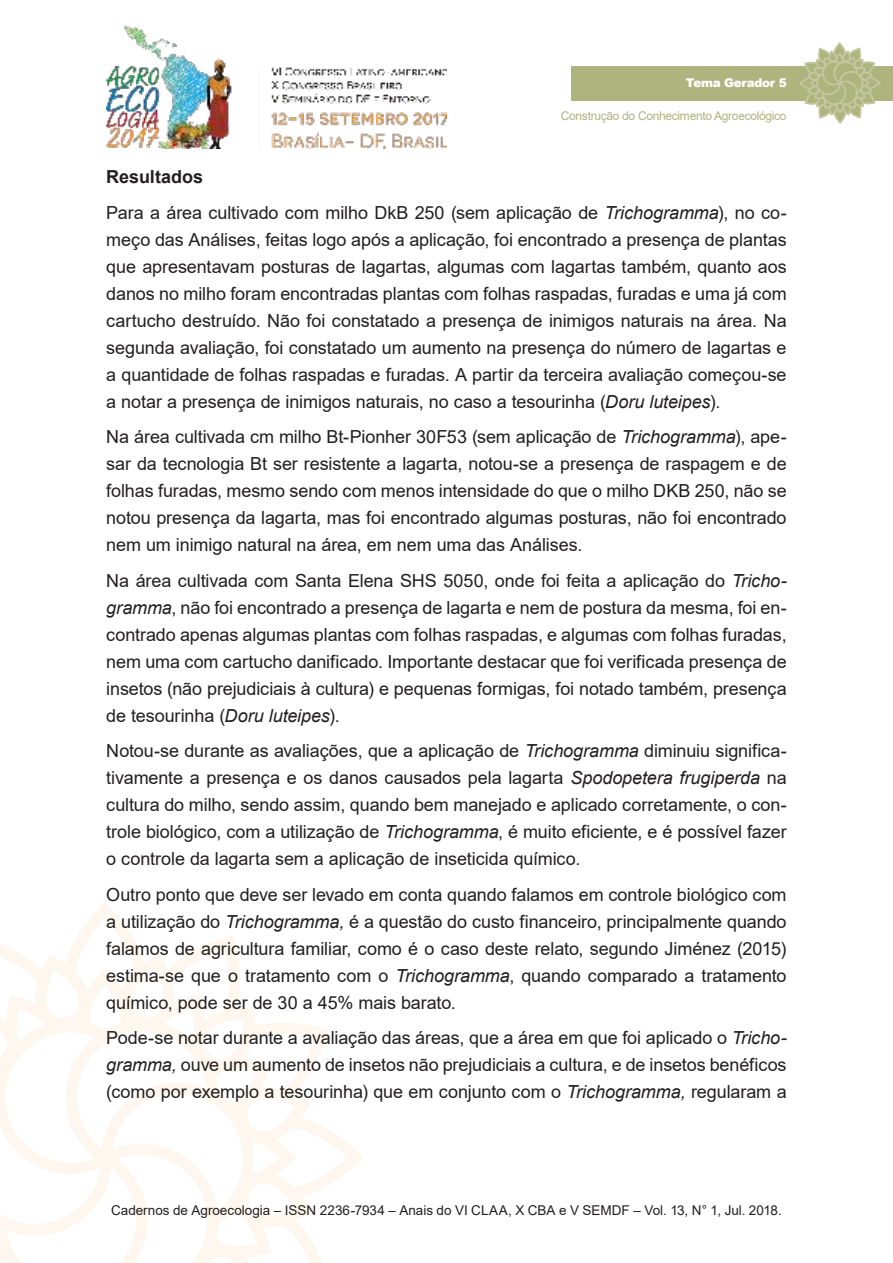
<style>
.page{position:relative;width:893px;height:1263px;background:#fff}
.page>*{position:absolute;margin:0;border:0;box-sizing:border-box;transform-origin:0 0}
.t1{font:18px/27px "Arial";letter-spacing:-.005em;color:#221f1f;text-align:justify}
.t2{font:13.5px "Arial";color:#221f1f}
.t3{font:12px "Arial";letter-spacing:-.025em;color:#aeb47e}
.t4{font:900 12px "Arial";letter-spacing:-.025em;color:#fff}
.s1{font-weight:700}
.s2{font-style:italic}
</style>
<div class="page">
<img style="left:106px;top:25px;width:340px;height:124px">
<svg style="left:0;top:910px;width:363px;height:353px"></svg>
<div style="left:571px;top:66px;width:322px;height:34px;background:#aeb47e"></div>
<svg style="left:798px;top:43px;width:83px;height:81px"></svg>
<p class="t4" style="left:686px;top:76px;width:102px">Tema Gerador 5</p>
<p class="t3" style="left:561px;top:112px;width:227px">Construção do Conhecimento Agroecológico</p>
<p class="t1" style="left:106px;top:161px;width:682px;line-height:35.5px"><span class="s1">Resultados<br></span>Para a área cultivado com milho DkB 250 (sem aplicação de <span class="s2">Trichogramma</span>), no co-</p>
<p class="t1" style="left:106px;top:228px;width:682px">meço das Análises, feitas logo após a aplicação, foi encontrado a presença de plantas que apresentavam posturas de lagartas, algumas com lagartas também, quanto aos danos no milho foram encontradas plantas com folhas raspadas, furadas e uma já com cartucho destruído. Não foi constatado a presença de inimigos naturais na área. Na segunda avaliação, foi constatado um aumento na presença do número de lagartas e a quantidade de folhas raspadas e furadas. A partir da terceira avaliação começou-se a notar a presença de inimigos naturais, no caso a tesourinha (<span class="s2">Doru luteipes</span>).</p>
<p class="t1" style="left:106px;top:425px;width:682px">Na área cultivada cm milho Bt-Pionher 30F53 (sem aplicação de <span class="s2">Trichogramma</span>), ape&shy;sar da tecnologia Bt ser resistente a lagarta, notou-se a presença de raspagem e de folhas furadas, mesmo sendo com menos intensidade do que o milho DKB 250, não se notou presença da lagarta, mas foi encontrado algumas posturas, não foi encontrado nem um inimigo natural na área, em nem uma das Análises.</p>
<p class="t1" style="left:106px;top:569px;width:682px">Na área cultivada com Santa Elena SHS 5050, onde foi feita a aplicação do <span class="s2">Tricho&shy;gramma</span>, não foi encontrado a presença de lagarta e nem de postura da mesma, foi en&shy;contrado apenas algumas plantas com folhas raspadas, e algumas com folhas furadas, nem uma com cartucho danificado. Importante destacar que foi verificada presença de insetos (não prejudiciais à cultura) e pequenas formigas, foi notado também, presença de tesourinha (<span class="s2">Doru luteipes</span>).</p>
<p class="t1" style="left:106px;top:739px;width:682px">Notou-se durante as avaliações, que a aplicação de <span class="s2">Trichogramma</span> diminuiu significa&shy;tivamente a presença e os danos causados pela lagarta <span class="s2">Spodopetera frugiperda</span> na cultura do milho, sendo assim, quando bem manejado e aplicado corretamente, o con&shy;trole biológico, com a utilização de <span class="s2">Trichogramma</span>, é muito eficiente, e é possível fazer o controle da lagarta sem a aplicação de inseticida químico.</p>
<p class="t1" style="left:106px;top:883px;width:682px">Outro ponto que deve ser levado em conta quando falamos em controle biológico com a utilização do <span class="s2">Trichogramma,</span> é a questão do custo financeiro, principalmente quando falamos de agricultura familiar, como é o caso deste relato, segundo Jiménez (2015) estima-se que o tratamento com o <span class="s2">Trichogramma</span>, quando comparado a tratamento químico, pode ser de 30 a 45% mais barato.</p>
<p class="t1" style="left:106px;top:1026px;width:682px">Pode-se notar durante a avaliação das áreas, que a área em que foi aplicado o <span class="s2">Tricho&shy;gramma,</span> ouve um aumento de insetos não prejudiciais a cultura, e de insetos benéficos (como por exemplo a tesourinha) que em conjunto com o <span class="s2">Trichogramma,</span> regularam a</p>
<p class="t2" style="left:111px;top:1205px;width:672px">Cadernos de Agroecologia – ISSN 2236-7934 – Anais do VI CLAA, X CBA e V SEMDF – Vol. 13, N° 1, Jul. 2018.</p>
</div>
